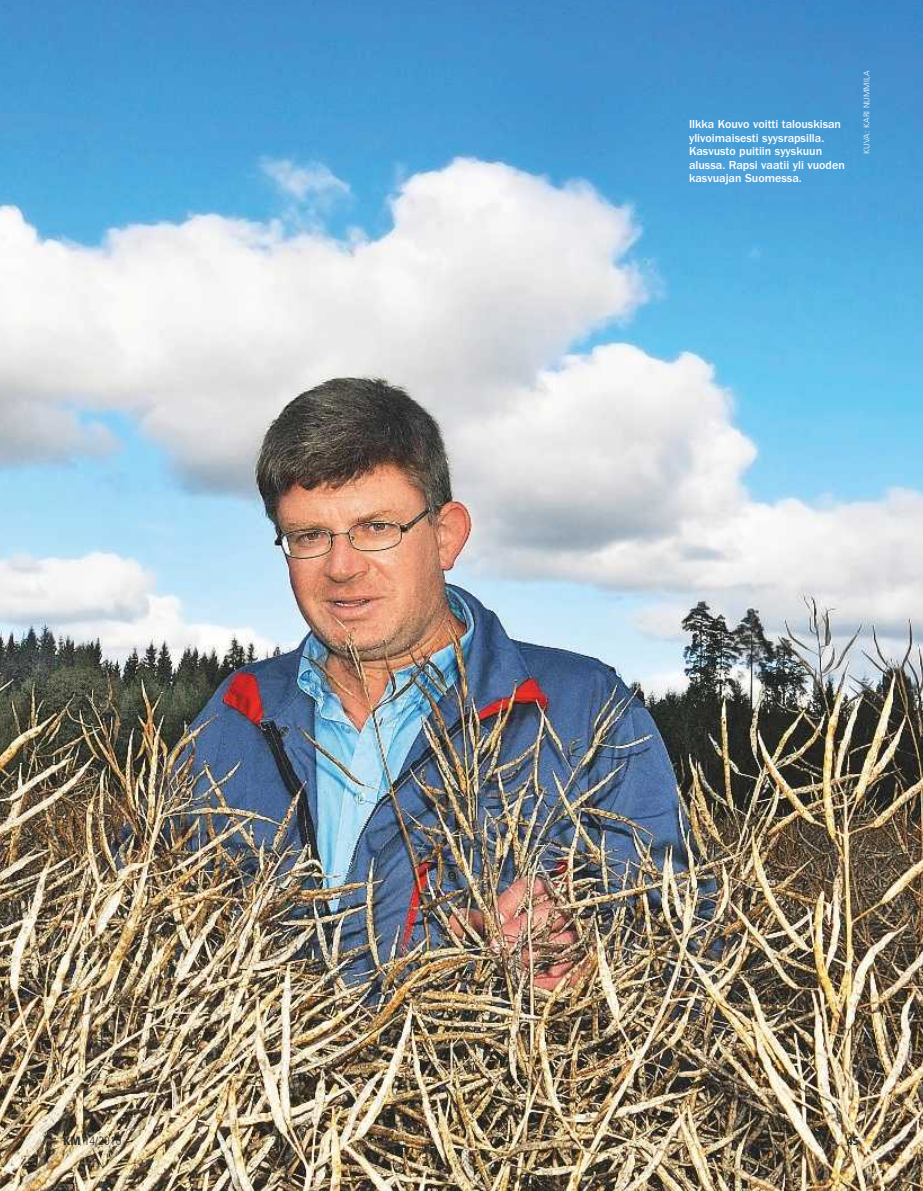
<style>
.page{position:relative;width:923px;height:1191px;background:#fff}
.page>*{position:absolute;margin:0;border:0;box-sizing:border-box;transform-origin:0 0}
.t1{font:500 12px/13.5px "ITC Franklin Gothic Std";color:#fefefe}
.t2{font:300 condensed 12px "Frutiger LT Std";color:#2b2b2a}
.t3{font:900 condensed 12px "Frutiger LT Std";color:#2b2b2a}
.t4{font:300 8.25px "Frutiger LT Std";letter-spacing:.015em;color:#fefefe}
.s1{font-weight:900}
</style>
<div class="page">
<img style="left:0;top:0;width:923px;height:1191px">
<p class="t1" style="left:689px;top:118px;width:157px">Ilkka Kouvo voitti talouskisan ylivoimaisesti syysrapsilla.<br>Kasvusto puitiin syyskuun alussa. Rapsi vaatii yli vuoden kasvuajan Suomessa.</p>
<p class="t4" style="left:862px;top:154px;width:85px;rotate:-90deg">kuva: kari nummila</p>
<p class="t2" style="left:63px;top:1133px;width:60px"><span class="s1">KM</span> 14/2010</p>
<p class="t3" style="left:846px;top:1133px;width:14px">45</p>
</div>
